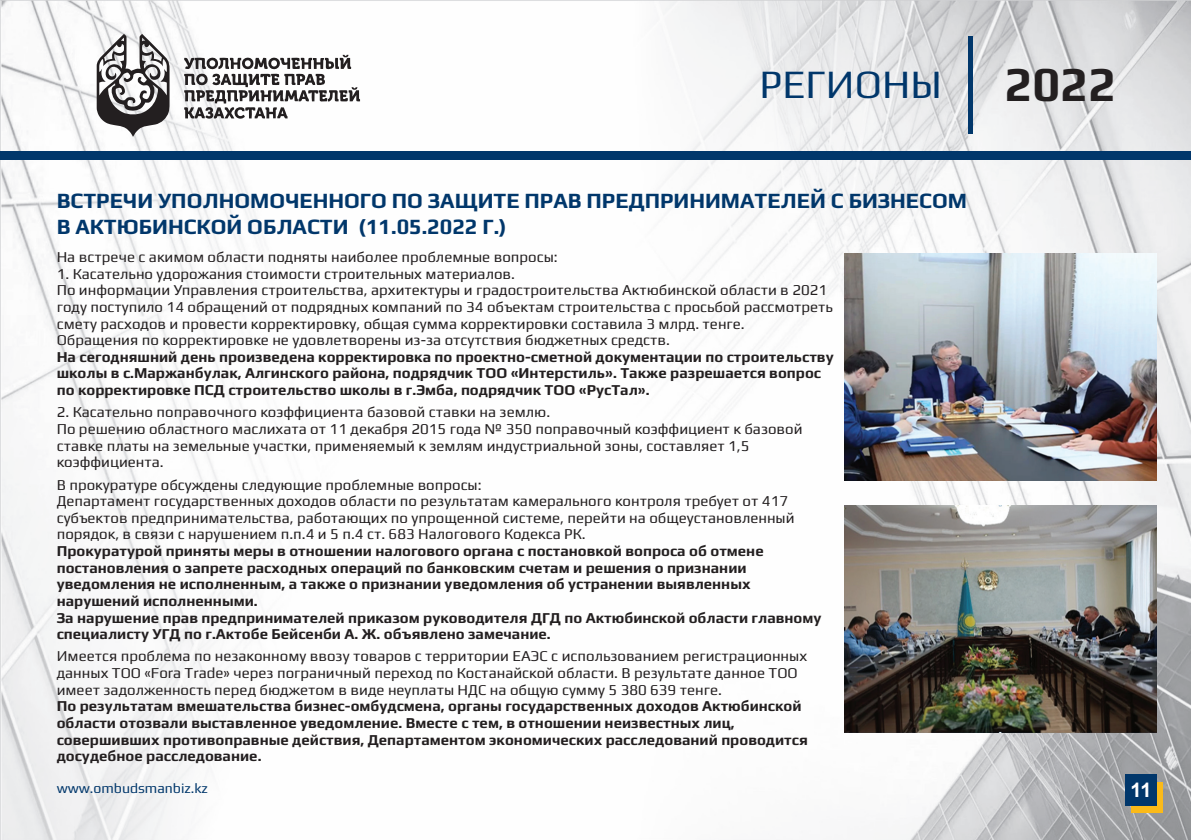
<style>
.page{position:relative;width:1191px;height:840px;background:#fff}
.page>*{position:absolute;margin:0;border:0;box-sizing:border-box;transform-origin:0 0}
.t1{font:700 48px "Play";color:#231f20}
.t2{font:40px "Play";color:#01376b}
.t3{font:700 21.6px/26px "Play";color:#01376b}
.t4{font:700 20px "Arial";color:#fff}
.t5{font:15px/16.6px "Play";color:#231f20}
.t6{font:700 15px/16.6px "Play";color:#231f20}
.t7{font:14px "Play";color:#01376b}
</style>
<div class="page">
<img style="left:0;top:0;width:1191px;height:839px">
<div style="left:0;top:151px;width:1191px;height:9px;background:#01376b"></div>
<hr style="left:968px;top:37px;width:4px;height:97px;background:#01376b">
<svg style="left:1131px;top:781px;width:31px;height:31px"></svg>
<div style="left:1125px;top:774px;width:31px;height:31px;background:#01376b"></div>
<svg style="left:97px;top:34px;width:72px;height:103px"></svg>
<svg style="left:184px;top:55px;width:176px;height:66px"></svg>
<img style="left:844px;top:253px;width:312px;height:227px">
<img style="left:844px;top:505px;width:312px;height:226px">
<h2 class="t2" style="left:759px;top:57px;width:184px">РЕГИОНЫ</h2>
<h1 class="t1" style="left:1004px;top:50px;width:113px">2022</h1>
<h3 class="t3" style="left:57px;top:186px;width:911px">ВСТРЕЧИ УПОЛНОМОЧЕННОГО ПО ЗАЩИТЕ ПРАВ ПРЕДПРИНИМАТЕЛЕЙ С БИЗНЕСОМ<br>В АКТЮБИНСКОЙ ОБЛАСТИ (11.05.2022 Г.)</h3>
<p class="t5" style="left:57px;top:247px;width:502px">На встрече с акимом области подняты наиболее проблемные вопросы:</p>
<p class="t5" style="left:57px;top:264px;width:777px">1. Касательно удорожания стоимости строительных материалов.<br>По информации Управления строительства, архитектуры и градостроительства Актюбинской области в 2021 году поступило 14 обращений от подрядных компаний по 34 объектам строительства с просьбой рассмотреть смету расходов и провести корректировку, общая сумма корректировки составила 3 млрд. тенге.<br>Обращения по корректировке не удовлетворены из-за отсутствия бюджетных средств.</p>
<p class="t6" style="left:57px;top:347px;width:778px">На сегодняшний день произведена корректировка по проектно-сметной документации по строительству школы в с.Маржанбулак, Алгинского района, подрядчик ТОО «Интерстиль». Также разрешается вопрос по корректировке ПСД строительство школы в г.Эмба, подрядчик ТОО «РусТал».</p>
<p class="t5" style="left:57px;top:403px;width:747px">2. Касательно поправочного коэффициента базовой ставки на землю.<br>По решению областного маслихата от 11 декабря 2015 года № 350 поправочный коэффициент к базовой ставке платы на земельные участки, применяемый к землям индустриальной зоны, составляет 1,5 коэффициента.</p>
<p class="t5" style="left:57px;top:475px;width:739px">В прокуратуре обсуждены следующие проблемные вопросы:<br>Департамент государственных доходов области по результатам камерального контроля требует от 417 субъектов предпринимательства, работающих по упрощенной системе, перейти на общеустановленный порядок, в связи с нарушением п.п.4 и 5 п.4 ст. 683 Налогового Кодекса РК.</p>
<p class="t6" style="left:57px;top:541px;width:766px">Прокуратурой приняты меры в отношении налогового органа с постановкой вопроса об отмене постановления о запрете расходных операций по банковским счетам и решения о признании уведомления не исполненным, а также о признании уведомления об устранении выявленных нарушений исполненными.<br>За нарушение прав предпринимателей приказом руководителя ДГД по Актюбинской области главному специалисту УГД по г.Актобе Бейсенби А. Ж. объявлено замечание.</p>
<p class="t5" style="left:57px;top:646px;width:752px">Имеется проблема по незаконному ввозу товаров c территории ЕАЭС с использованием регистрационных данных ТОО «Fora Trade» через пограничный переход по Костанайской области. В результате данное ТОО имеет задолженность перед бюджетом в виде неуплаты НДС на общую сумму 5 380 639 тенге.</p>
<p class="t6" style="left:57px;top:696px;width:752px">По результатам вмешательства бизнес-омбудсмена, органы государственных доходов Актюбинской области отозвали выставленное уведомление. Вместе с тем, в отношении неизвестных лиц, совершивших противоправные действия, Департаментом экономических расследований проводится досудебное расследование.</p>
<p class="t7" style="left:57px;top:778px;width:153px">www.ombudsmanbiz.kz</p>
<h3 class="t4" style="left:1130px;top:775px;width:23px">11</h3>
</div>
